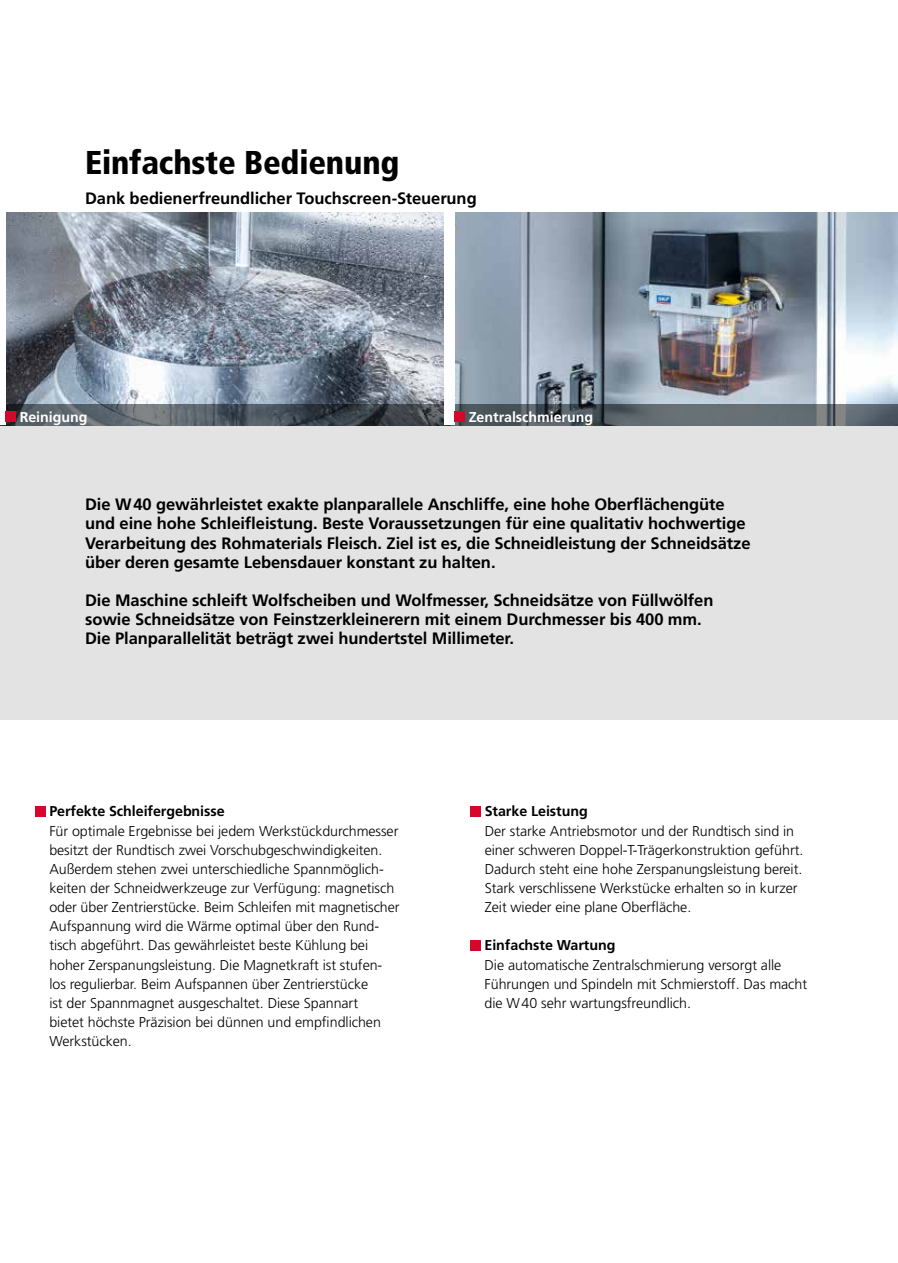
<style>
.page{position:relative;width:898px;height:1263px;background:#fff}
.page>*{position:absolute;margin:0;border:0;box-sizing:border-box;transform-origin:0 0}
.t1{font:900 condensed 33px "Frutiger LT";letter-spacing:-.005em;color:#000}
.t2{font:700 16.5px/19.2px "Frutiger LT";letter-spacing:-.005em;color:#000}
.t3{font:300 14.25px/19.2px "Frutiger LT";letter-spacing:-.005em;color:#000}
.t4{font:700 14.25px "Frutiger LT";letter-spacing:-.005em;color:#000}
.t5{font:700 14.25px "Frutiger LT";letter-spacing:-.005em;color:#fff}
</style>
<div class="page">
<div style="left:0;top:213px;width:897px;height:507px;background:#e3e3e3"></div>
<img style="left:5px;top:213px;width:438px;height:191px">
<svg style="left:454px;top:213px;width:443px;height:191px;background:#909ba8"></svg>
<svg style="left:5px;top:404px;width:892px;height:21px;background:#535c62"></svg>
<div style="left:0;top:213px;width:5px;height:212px;background:#fff"></div>
<div style="left:443px;top:213px;width:11px;height:212px;background:#fff"></div>
<div style="left:5px;top:411px;width:11px;height:11px;background:#d5072d"></div>
<div style="left:454px;top:411px;width:11px;height:11px;background:#d5072d"></div>
<div style="left:35px;top:806px;width:11px;height:10px;background:#d5072d"></div>
<div style="left:470px;top:806px;width:10px;height:10px;background:#d5072d"></div>
<div style="left:470px;top:940px;width:10px;height:10px;background:#d5072d"></div>
<h1 class="t1" style="left:85px;top:143px;width:316px">Einfachste Bedienung</h1>
<p class="t2" style="left:85px;top:189px;width:393px">Dank bedienerfreundlicher Touchscreen-Steuerung</p>
<p class="t5" style="left:20px;top:409px;width:69px">Reinigung</p>
<p class="t5" style="left:468px;top:409px;width:126px">Zentralschmierung</p>
<p class="t2" style="left:85px;top:495px;width:666px">Die W40 gewährleistet exakte planparallele Anschliffe, eine hohe Oberflächengüte und eine hohe Schleifleistung. Beste Voraussetzungen für eine qualitativ hochwertige Verarbeitung des Rohmaterials Fleisch. Ziel ist es, die Schneidleistung der Schneidsätze über deren gesamte Lebensdauer konstant zu halten.</p>
<p class="t2" style="left:85px;top:591px;width:629px">Die Maschine schleift Wolfscheiben und Wolfmesser, Schneidsätze von Füllwölfen sowie Schneidsätze von Feinstzerkleinerern mit einem Durchmesser bis 400 mm.<br>Die Planparallelität beträgt zwei hundertstel Millimeter.</p>
<p class="t4" style="left:49px;top:803px;width:177px">Perfekte Schleifergebnisse</p>
<p class="t3" style="left:49px;top:821px;width:351px">Für optimale Ergebnisse bei jedem Werkstückdurchmesser besitzt der Rundtisch zwei Vorschubgeschwindigkeiten.<br>Außerdem stehen zwei unterschiedliche Spannmöglich&shy;keiten der Schneidwerkzeuge zur Verfügung: magnetisch oder über Zentrierstücke. Beim Schleifen mit magnetischer Aufspannung wird die Wärme optimal über den Rund&shy;tisch abgeführt. Das gewährleistet beste Kühlung bei hoher Zerspanungsleistung. Die Magnetkraft ist stufen&shy;los regulierbar. Beim Aufspannen über Zentrierstücke<br>ist der Spannmagnet ausgeschaltet. Diese Spannart<br>bietet höchste Präzision bei dünnen und empfindlichen Werkstücken.</p>
<p class="t4" style="left:484px;top:803px;width:104px">Starke Leistung</p>
<p class="t3" style="left:484px;top:821px;width:320px">Der starke Antriebsmotor und der Rundtisch sind in einer schweren Doppel-T-Trägerkonstruktion geführt.<br>Dadurch steht eine hohe Zerspanungsleistung bereit.<br>Stark verschlissene Werkstücke erhalten so in kurzer Zeit wieder eine plane Oberfläche.</p>
<p class="t4" style="left:484px;top:937px;width:132px">Einfachste Wartung</p>
<p class="t3" style="left:484px;top:955px;width:324px">Die automatische Zentralschmierung versorgt alle<br>Führungen und Spindeln mit Schmierstoff. Das macht die W40 sehr wartungsfreundlich.</p>
</div>
